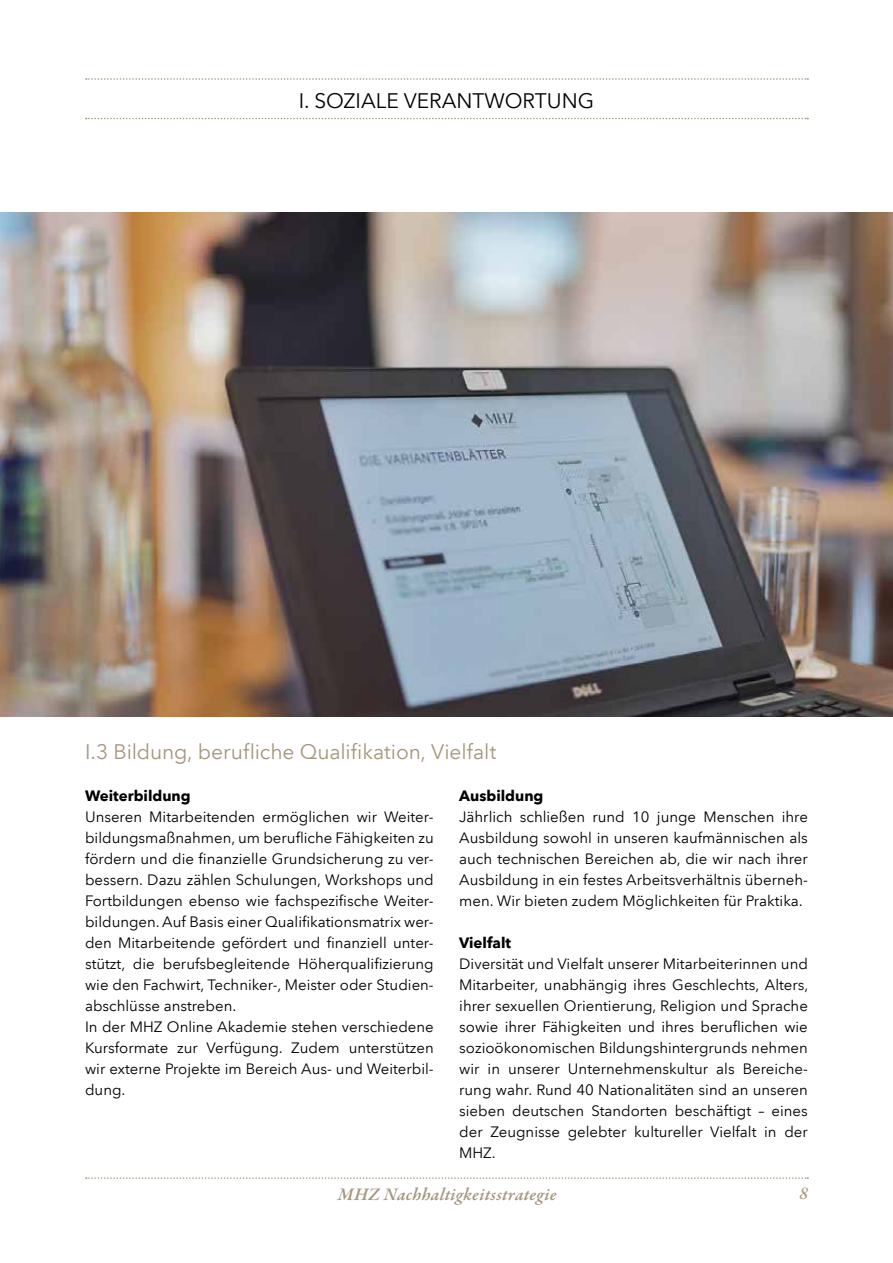
<style>
.page{position:relative;width:893px;height:1263px;background:#fff}
.page>*{position:absolute;margin:0;border:0;box-sizing:border-box;transform-origin:0 0}
.t1{font:21px "Avenir Next LT Com";letter-spacing:-.005em;color:#a5967e}
.t2{font:21px "Avenir Next LT Com";color:#000}
.t3{font:italic 600 18px "Garamond Premr Pro";letter-spacing:.015em;color:#a5967e}
.t4{font:italic 600 18px "Garamond Premr Pro";color:#ad9d84}
.t5{font:15px/21px "Avenir Next LT Com";color:#000;text-align:justify}
.t6{font:700 15px "Avenir Next LT Com";color:#000}
</style>
<div class="page">
<svg style="left:86px;top:1177px;width:722px;height:2px"></svg>
<img style="left:0;top:213px;width:893px;height:504px">
<svg style="left:86px;top:78px;width:722px;height:2px"></svg>
<svg style="left:86px;top:118px;width:722px;height:1px"></svg>
<h1 class="t2" style="left:299px;top:88px;width:297px">I. SOZIALE VERANTWORTUNG</h1>
<h1 class="t1" style="left:85px;top:739px;width:413px">I.3 Bildung, berufliche Qualifikation, Vielfalt</h1>
<p class="t6" style="left:459px;top:786px;width:86px">Ausbildung</p>
<p class="t5" style="left:459px;top:806px;width:350px">Jährlich schließen rund 10 junge Menschen ihre Ausbildung sowohl in unseren kaufmännischen als auch technischen Bereichen ab, die wir nach ihrer Ausbildung in ein festes Arbeitsverhältnis überneh&shy;men. Wir bieten zudem Möglichkeiten für Praktika.</p>
<p class="t6" style="left:459px;top:933px;width:53px">Vielfalt</p>
<p class="t5" style="left:459px;top:953px;width:351px">Diversität und Vielfalt unserer Mitarbeiterinnen und Mitarbeiter, unabhängig ihres Geschlechts, Alters, ihrer sexuellen Orientierung, Religion und Sprache sowie ihrer Fähigkeiten und ihres beruflichen wie sozioökonomischen Bildungshintergrunds nehmen wir in unserer Unternehmenskultur als Bereiche&shy;rung wahr. Rund 40 Nationalitäten sind an unseren sieben deutschen Standorten beschäftigt – eines der Zeugnisse gelebter kultureller Vielfalt in der MHZ.</p>
<p class="t4" style="left:799px;top:1182px;width:10px">8</p>
<p class="t6" style="left:85px;top:786px;width:107px">Weiterbildung</p>
<p class="t5" style="left:85px;top:806px;width:350px;text-align:left">Unseren Mitarbeitenden ermöglichen wir Weiter&shy;bildungsmaßnahmen, um berufliche Fähigkeiten zu fördern und die finanzielle Grundsicherung zu ver&shy;bessern. Dazu zählen Schulungen, Workshops und Fortbildungen ebenso wie fachspezifische Weiter&shy;bildungen. Auf Basis einer Qualifikationsmatrix wer&shy;den Mitarbeitende gefördert und finanziell unter&shy;stützt, die berufsbegleitende Höherqualifizierung wie den Fachwirt, Techniker-, Meister oder Studien&shy;abschlüsse anstreben.<br>In der MHZ Online Akademie stehen verschiedene Kursformate zur Verfügung. Zudem unterstützen wir externe Projekte im Bereich Aus- und Weiterbil&shy;dung.</p>
<p class="t3" style="left:338px;top:1183px;width:220px">MHZ Nachhaltigkeitsstrategie</p>
</div>
